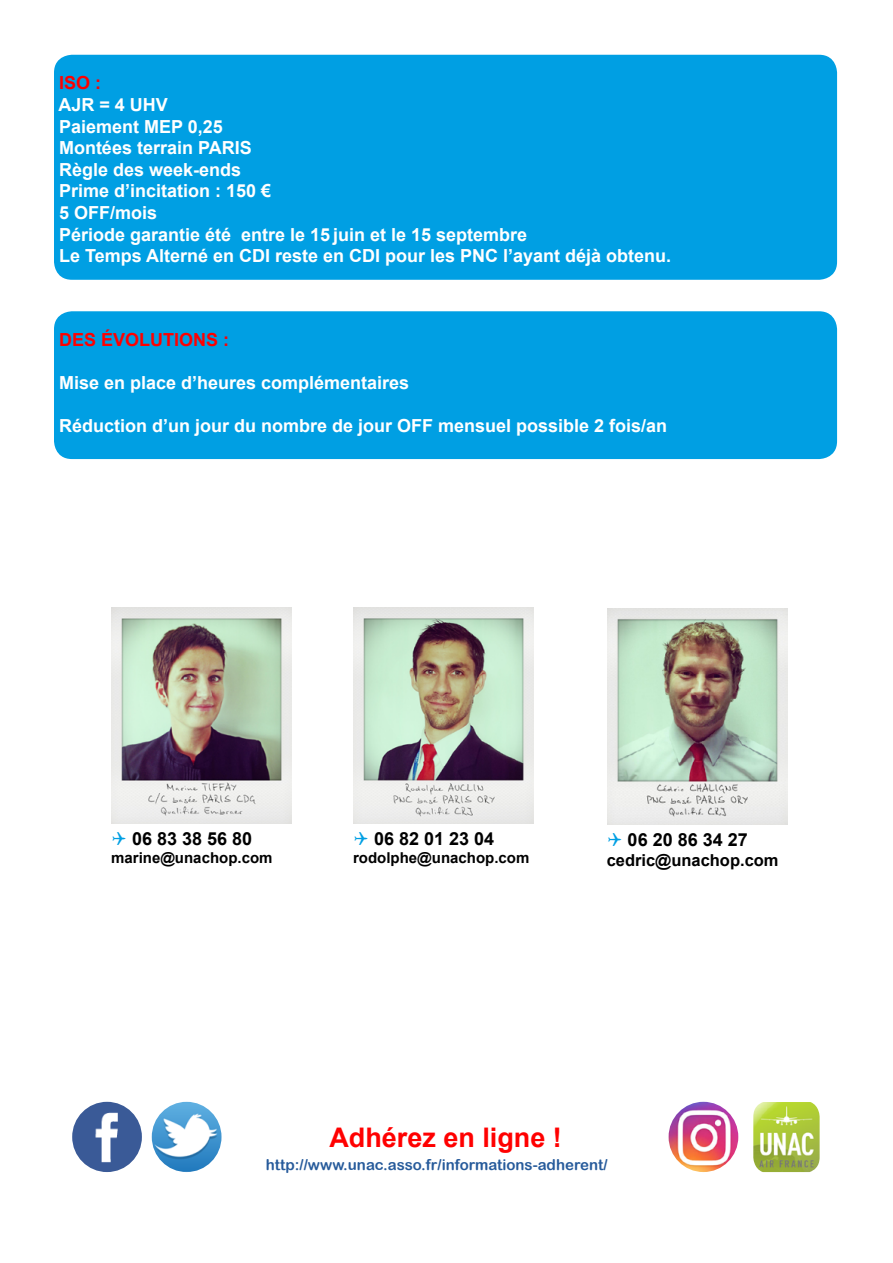
<style>
.page{position:relative;width:893px;height:1263px;background:#fff}
.page>*{position:absolute;margin:0;border:0;box-sizing:border-box;transform-origin:0 0}
.t1{font:700 27px "Arial";color:#f00}
.t2{font:700 18px/21.6px "Arial";color:#fff}
.t3{font:700 18px "Arial";color:#000}
.t4{font:700 18px "Arial";color:#f00}
.t5{font:700 16.5px "Arial";color:#000}
.t6{font:15px "Arial Rounded MT Bold";color:#275b9b}
.t7{font:700 15px "Arial";color:#000}
</style>
<div class="page">
<div style="left:54px;top:55px;width:783px;height:225px;background:#009fe3;border-radius:18px"></div>
<div style="left:54px;top:311px;width:783px;height:148px;background:#009fe3;border-radius:18px"></div>
<img style="left:753px;top:1102px;width:67px;height:70px">
<img style="left:669px;top:1102px;width:69px;height:70px;border-radius:35px">
<img style="left:152px;top:1102px;width:69px;height:70px;border-radius:35px">
<img style="left:72px;top:1102px;width:70px;height:70px;border-radius:35px">
<img style="left:111px;top:608px;width:180px;height:216px">
<img style="left:354px;top:608px;width:180px;height:216px">
<img style="left:607px;top:609px;width:180px;height:216px">
<p class="t4" style="left:59px;top:71px;width:44px">ISO :</p>
<p class="t2" style="left:58px;top:95px;width:614px">AJR = 4 UHV<br>Paiement MEP 0,25<br>Montées terrain PARIS<br>Règle des week-ends<br>Prime d’incitation : 150 €<br>5 OFF/mois<br>Période garantie été entre le 15 juin et le 15 septembre<br>Le Temps Alterné en CDI reste en CDI pour les PNC l’ayant déjà obtenu.</p>
<p class="t4" style="left:59px;top:328px;width:172px">DES ÉVOLUTIONS :</p>
<p class="t2" style="left:59px;top:373px;width:352px">Mise en place d’heures complémentaires</p>
<p class="t2" style="left:59px;top:416px;width:610px">Réduction d’un jour du nombre de jour OFF mensuel possible 2 fois/an</p>
<p class="t3" style="left:132px;top:827px;width:122px">06 83 38 56 80</p>
<p class="t7" style="left:111px;top:848px;width:163px">marine@unachop.com</p>
<p class="t3" style="left:374px;top:827px;width:122px">06 82 01 23 04</p>
<p class="t7" style="left:353px;top:848px;width:178px">rodolphe@unachop.com</p>
<p class="t3" style="left:628px;top:828px;width:122px">06 20 86 34 27</p>
<p class="t5" style="left:607px;top:849px;width:173px">cedric@unachop.com</p>
<h1 class="t1" style="left:329px;top:1119px;width:234px">Adhérez en ligne !</h1>
<p class="t6" style="left:266px;top:1156px;width:343px">http://www.unac.asso.fr/informations-adherent/</p>
</div>
